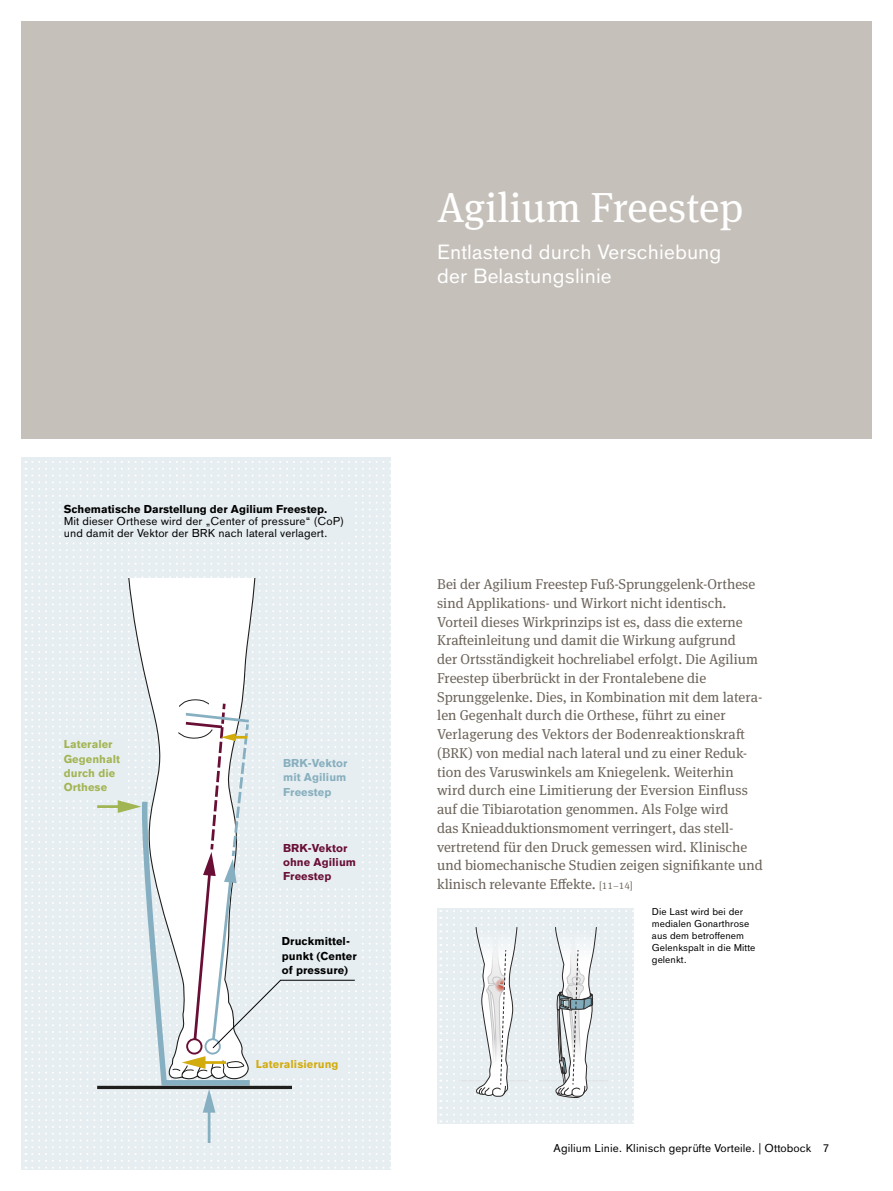
<style>
.page{position:relative;width:893px;height:1191px;background:#fff}
.page>*{position:absolute;margin:0;border:0;box-sizing:border-box;transform-origin:0 0}
.t1{font:42px "OBO Serif";color:#fff}
.t2{font:20.25px/24px "OBO Sans";letter-spacing:.005em;color:#fff}
.t3{font:14.25px/18.8px "OBO Serif";color:#6c645a}
.t4{font:11.25px/12px "OBO Sans";letter-spacing:.005em;color:#000}
.t5{font:700 11.25px/14.2px "OBO Sans";color:#000}
.t6{font:700 11.25px/14.2px "OBO Sans";letter-spacing:.005em;color:#a2b453}
.t7{font:700 11.25px/14.2px "OBO Sans";letter-spacing:.005em;color:#690f37}
.t8{font:700 11.25px/14.2px "OBO Sans";letter-spacing:.005em;color:#87afbe;text-align:justify}
.t9{font:700 11.25px "OBO Sans";letter-spacing:.005em;color:#d2ac11}
.t10{font:9.75px/12px "OBO Sans";letter-spacing:.005em;color:#000}
.s1{font-size:9.75px}
</style>
<div class="page">
<div style="left:21px;top:21px;width:850px;height:418px;background:#c5c0b9"></div>
<div style="left:437px;top:908px;width:196px;height:215px;background:#e7eef1"></div>
<svg style="left:440px;top:910px;width:1px;height:212px"></svg>
<svg style="left:447px;top:910px;width:186px;height:212px"></svg>
<svg style="left:26px;top:461px;width:364px;height:707px"></svg>
<h1 class="t1" style="left:437px;top:183px;width:308px">Agilium Freestep</h1>
<h2 class="t2" style="left:437px;top:240px;width:286px">Entlastend durch Verschiebung der Belastungslinie</h2>
<p class="t5" style="left:64px;top:502px;width:265px">Schematische Darstellung der Agilium Freestep.</p>
<p class="t4" style="left:64px;top:515px;width:282px">Mit dieser Orthese wird der „Center of pressure“ (CoP) und damit der Vektor der BRK nach lateral verlagert.</p>
<p class="t6" style="left:64px;top:737px;width:58px">Lateraler<br>Gegenhalt durch die<br>Orthese</p>
<p class="t8" style="left:283px;top:756px;width:66px">BRK-Vektor mit Agilium Freestep</p>
<p class="t7" style="left:283px;top:840px;width:74px">BRK-Vektor ohne Agilium<br>Freestep</p>
<p class="t5" style="left:282px;top:934px;width:76px">Druckmittel&shy;punkt (Center of pressure)</p>
<p class="t9" style="left:256px;top:1057px;width:84px">Lateralisierung</p>
<p class="t3" style="left:437px;top:574px;width:327px">Bei der Agilium Freestep Fuß-Sprunggelenk-Orthese sind Applikations- und Wirkort nicht identisch.<br>Vorteil dieses Wirkprinzips ist es, dass die externe Krafteinleitung und damit die Wirkung aufgrund<br>der Ortsständigkeit hochreliabel erfolgt. Die Agilium Freestep überbrückt in der Frontalebene die Sprunggelenke. Dies, in Kombination mit dem latera&shy;len Gegenhalt durch die Orthese, führt zu einer Verlagerung des Vektors der Bodenreaktionskraft (BRK) von medial nach lateral und zu einer Reduk&shy;tion des Varuswinkels am Kniegelenk. Weiterhin wird durch eine Limitierung der Eversion Einfluss auf die Tibiarotation genommen. Als Folge wird<br>das Knieadduktionsmoment verringert, das stell&shy;vertretend für den Druck gemessen wird. Klinische und biomechanische Studien zeigen signifikante und klinisch relevante Effekte. <span class="s1">[11–14]</span></p>
<p class="t10" style="left:652px;top:905px;width:105px">Die Last wird bei der medialen Gonarthrose aus dem betroffenem<br>Gelenkspalt in die Mitte gelenkt.</p>
<p class="t4" style="left:554px;top:1141px;width:277px">Agilium Linie. Klinisch geprüfte Vorteile. | Ottobock 7</p>
</div>
